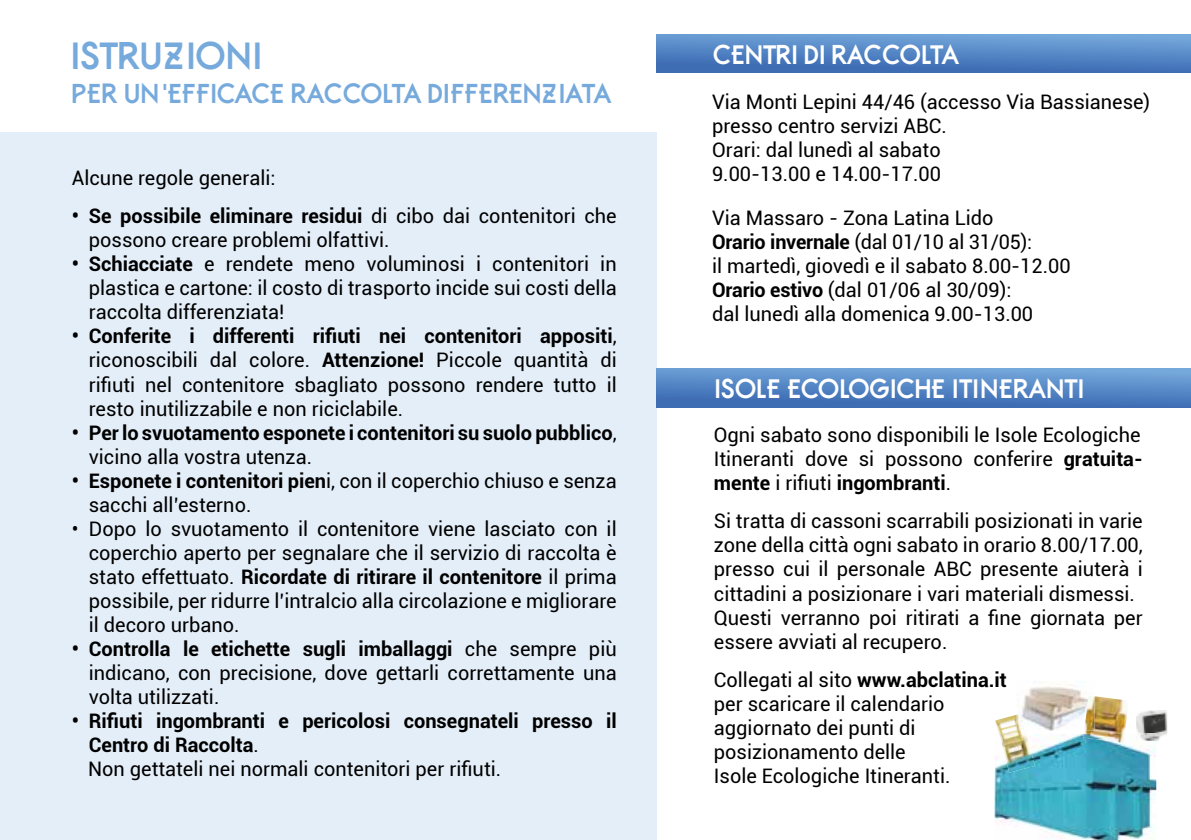
<style>
.page{position:relative;width:1191px;height:840px;background:#fff}
.page>*{position:absolute;margin:0;border:0;box-sizing:border-box;transform-origin:0 0}
.t1{font:700 36px "Belgrad";letter-spacing:-.045em;color:#77aadc}
.t2{font:700 26px "Belgrad";letter-spacing:-.06em;color:#77aadc}
.t3{font:700 25.4px "Belgrad";letter-spacing:-.065em;color:#fff}
.t4{font:20px/24px "Roboto";color:#000}
.t5{font:700 20px/24px "Roboto";color:#000}
.s1{font-weight:700}
.s2{font-weight:400}
</style>
<div class="page">
<div style="left:0;top:132px;width:656px;height:707px;background:#e4eef8"></div>
<div style="left:656px;top:369px;width:535px;height:38px;background:linear-gradient(to bottom,#71a4d9,#3b6ab3)"></div>
<div style="left:656px;top:34px;width:535px;height:39px;background:linear-gradient(to bottom,#71a5d9,#3867b1)"></div>
<img style="left:1022px;top:685px;width:63px;height:45px">
<img style="left:1136px;top:710px;width:31px;height:30px">
<img style="left:995px;top:714px;width:31px;height:19px">
<img style="left:1016px;top:713px;width:9px;height:17px">
<img style="left:1083px;top:695px;width:44px;height:38px">
<img style="left:1084px;top:695px;width:10px;height:35px">
<img style="left:994px;top:733px;width:162px;height:106px">
<img style="left:1083px;top:733px;width:41px;height:9px">
<h1 class="t1" style="left:72px;top:37px;width:196px">ISTRUZIONI</h1>
<h2 class="t2" style="left:72px;top:80px;width:544px">PER UN'EFFICACE RACCOLTA DIFFERENZIATA</h2>
<p class="t4" style="left:712px;top:89px;width:440px">Via Monti Lepini 44/46 (accesso Via Bassianese) presso centro servizi ABC.<br>Orari: dal lunedì al sabato<br>9.00-13.00 e 14.00-17.00</p>
<p class="t4" style="left:712px;top:205px;width:360px">Via Massaro - Zona Latina Lido<br><span class="s1">Orario invernale</span> (dal 01/10 al 31/05):<br>il martedì, giovedì e il sabato 8.00-12.00<br><span class="s1">Orario estivo</span> (dal 01/06 al 30/09):<br>dal lunedì alla domenica 9.00-13.00</p>
<p class="t3" style="left:714px;top:41px;width:250px">CENTRI DI RACCOLTA</p>
<p class="t4" style="left:72px;top:165px;width:205px">Alcune regole generali:</p>
<p class="t4" style="left:89px;top:203px;width:529px;text-indent:-17px"><span class="s1">• Se possibile eliminare residui</span> di cibo dai contenitori che possono creare problemi olfattivi.</p>
<p class="t4" style="left:89px;top:251px;width:529px;text-align:justify;text-indent:-17px"><span class="s1">• Schiacciate</span> e rendete meno voluminosi i contenitori in plastica e cartone: il costo di trasporto incide sui costi della raccolta differenziata!</p>
<p class="t4" style="left:89px;top:323px;width:529px;text-align:justify;text-indent:-17px"><span class="s1">• Conferite i differenti rifiuti nei contenitori appositi</span>, riconoscibili dal colore. <span class="s1">Attenzione!</span> Piccole quantità di rifiuti nel contenitore sbagliato possono rendere tutto il resto inutilizzabile e non riciclabile.</p>
<p class="t5" style="left:89px;top:419px;width:529px;text-indent:-17px">• Per lo svuotamento esponete i contenitori su suolo pubblico<span class="s2">, vicino alla vostra utenza.</span></p>
<p class="t4" style="left:89px;top:467px;width:529px;text-indent:-17px"><span class="s1">• Esponete i contenitori pien</span>i, con il coperchio chiuso e senza sacchi all’esterno.</p>
<p class="t4" style="left:89px;top:515px;width:529px;text-align:justify;text-indent:-17px">• Dopo lo svuotamento il contenitore viene lasciato con il coperchio aperto per segnalare che il servizio di raccolta è stato effettuato. <span class="s1">Ricordate di ritirare il contenitore</span> il prima possibile, per ridurre l’intralcio alla circolazione e migliorare il decoro urbano.</p>
<p class="t4" style="left:89px;top:635px;width:529px;text-align:justify;text-indent:-17px"><span class="s1">• Controlla le etichette sugli imballaggi</span> che sempre più indicano, con precisione, dove gettarli correttamente una volta utilizzati.</p>
<p class="t5" style="left:88px;top:707px;width:530px;text-indent:-16px">• Rifiuti ingombranti e pericolosi consegnateli presso il<br>Centro di Raccolta<span class="s2">.<br>Non gettateli nei normali contenitori per rifiuti.</span></p>
<p class="t3" style="left:715px;top:376px;width:373px">ISOLE ECOLOGICHE ITINERANTI</p>
<p class="t4" style="left:714px;top:422px;width:430px;text-align:justify">Ogni sabato sono disponibili le Isole Ecologiche Itineranti dove si possono conferire <span class="s1">gratuita&shy;mente</span> i rifiuti <span class="s1">ingombranti</span>.</p>
<p class="t4" style="left:714px;top:508px;width:430px">Si tratta di cassoni scarrabili posizionati in varie zone della città ogni sabato in orario 8.00/17.00, presso cui il personale ABC presente aiuterà i cittadini a posizionare i vari materiali dismessi.<br>Questi verranno poi ritirati a fine giornata per essere avviati al recupero.</p>
<p class="t4" style="left:714px;top:666px;width:294px">Collegati al sito <span class="s1">www.abclatina.it </span>per scaricare il calendario aggiornato dei punti di posizionamento delle<br>Isole Ecologiche Itineranti.</p>
</div>
